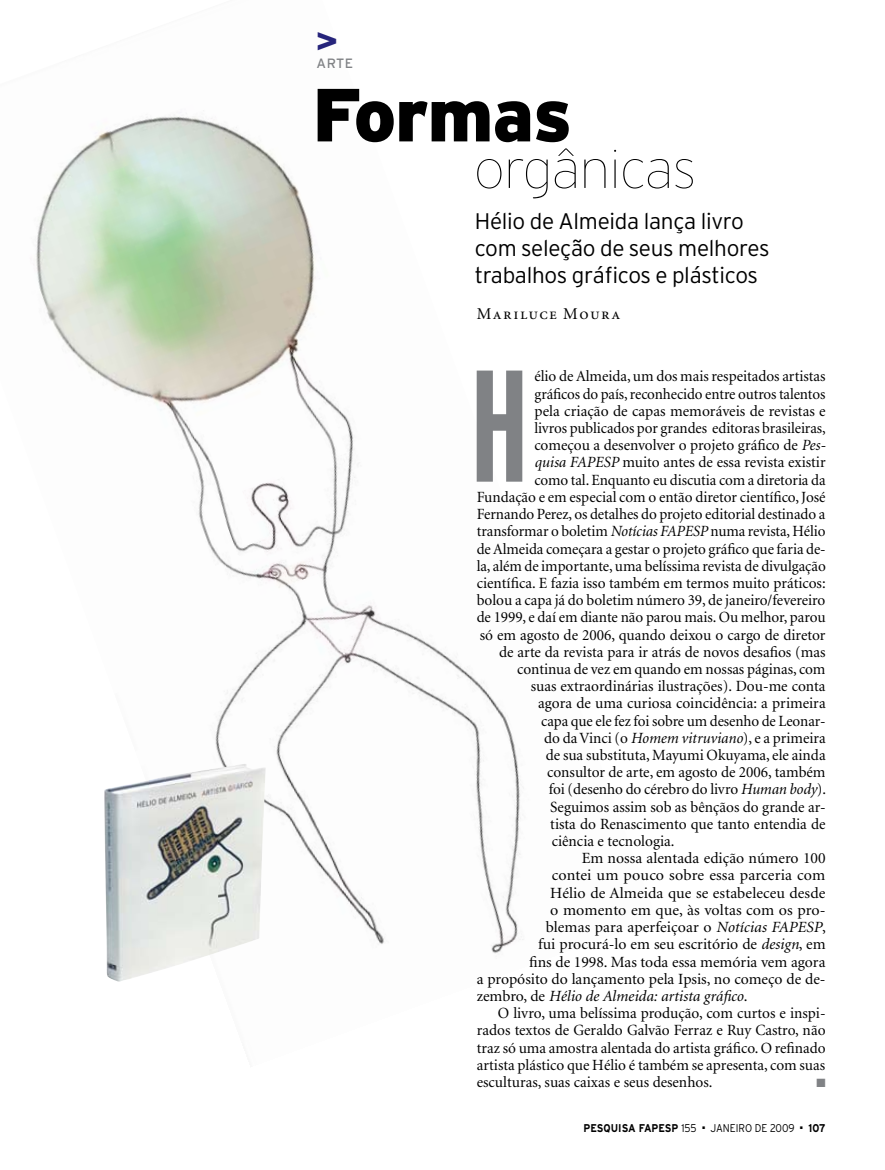
<style>
.page{position:relative;width:885px;height:1170px;background:#fff}
.page>*{position:absolute;margin:0;border:0;box-sizing:border-box;transform-origin:0 0}
.t1{font:700 extra-condensed 158.7px "Interstate";color:#808285;scale:.91 1}
.t2{font:900 75px "Interstate";letter-spacing:-.015em;color:#000}
.t3{font:100 54px "Interstate";letter-spacing:-.01em;color:#000}
.t4{font:600 37.5px "Franklin Gothic";color:#26247b}
.t5{font:300 22.5px/27px "Interstate";letter-spacing:-.015em;color:#000}
.t6{font:16.5px "Minion Regular SC";letter-spacing:.09em;color:#000}
.t7{font:15.6px "Minion";color:#000}
.t8{font:15.6px "Minion";color:#000;scale:.96 1}
.t9{font:italic 15.6px "Minion";color:#000}
.t10{font:13.5px "Interstate";color:#808285}
.t11{font:12px "Zapf Dingbats ITC";color:#808285}
.t12{font:700 11.25px "Interstate";color:#000;scale:.9 1}
.t13{font:300 11.25px "Interstate";color:#000;scale:.9 1}
.s1{font-style:italic}
.s2{font-style:normal}
.s3{font-weight:300}
</style>
<div class="page">
<img style="left:33px;top:115px;width:490px;height:867px">
<img style="left:104px;top:763px;width:162px;height:218px">
<h3 class="t4" style="left:316px;top:17px;width:24px">&gt;</h3>
<p class="t10" style="left:316px;top:56px;width:38px">ARTE</p>
<h2 class="t2" style="left:312px;top:72px;width:261px">Formas</h2>
<h3 class="t3" style="left:474px;top:140px;width:224px">orgânicas</h3>
<h3 class="t5" style="left:474px;top:207px;width:296px">Hélio de Almeida lança livro com seleção de seus melhores trabalhos gráficos e plásticos</h3>
<p class="t6" style="left:476px;top:306px;width:145px">Mariluce Moura</p>
<h1 class="t1" style="left:470px;top:338px;width:66px">H</h1>
<p class="t7" style="left:534px;top:369px;width:292px">élio de Almeida, um dos mais respeitados artistas</p>
<p class="t8" style="left:534px;top:386px;width:304px">gráficos do país, reconhecido entre outros talentos</p>
<p class="t7" style="left:534px;top:403px;width:293px">pela criação de capas memoráveis de revistas e</p>
<p class="t8" style="left:534px;top:420px;width:305px">livros publicados por grandes editoras brasileiras,</p>
<p class="t7" style="left:534px;top:437px;width:292px">começou a desenvolver o projeto gráfico de <span class="s1">Pes-</span></p>
<p class="t7" style="left:534px;top:455px;width:293px"><span class="s1">quisa FAPESP</span> muito antes de essa revista existir</p>
<p class="t7" style="left:534px;top:472px;width:292px">como tal. Enquanto eu discutia com a diretoria da</p>
<p class="t7" style="left:476px;top:489px;width:350px">Fundação e em especial com o então diretor científico, José</p>
<p class="t7" style="left:476px;top:506px;width:350px">Fernando Perez, os detalhes do projeto editorial destinado a</p>
<p class="t8" style="left:476px;top:523px;width:365px">transformar o boletim <span class="s1">Notícias FAPESP</span> numa revista, Hélio</p>
<p class="t7" style="left:476px;top:541px;width:350px">de Almeida começara a gestar o projeto gráfico que faria de-</p>
<p class="t7" style="left:476px;top:558px;width:350px">la, além de importante, uma belíssima revista de divulgação</p>
<p class="t7" style="left:476px;top:575px;width:350px">científica. E fazia isso também em termos muito práticos:</p>
<p class="t7" style="left:476px;top:592px;width:350px">bolou a capa já do boletim número 39, de janeiro/fevereiro</p>
<p class="t7" style="left:476px;top:609px;width:350px">de 1999, e daí em diante não parou mais. Ou melhor, parou</p>
<p class="t7" style="left:479px;top:627px;width:347px">só em agosto de 2006, quando deixou o cargo de diretor</p>
<p class="t7" style="left:499px;top:644px;width:328px">de arte da revista para ir atrás de novos desafios (mas</p>
<p class="t7" style="left:517px;top:661px;width:310px">continua de vez em quando em nossas páginas, com</p>
<p class="t7" style="left:530px;top:678px;width:296px">suas extraordinárias ilustrações). Dou-me conta</p>
<p class="t7" style="left:538px;top:695px;width:289px">agora de uma curiosa coincidência: a primeira</p>
<p class="t8" style="left:541px;top:713px;width:298px">capa que ele fez foi sobre um desenho de Leonar-</p>
<p class="t7" style="left:544px;top:730px;width:283px">do da Vinci (o <span class="s1">Homem vitruviano</span>), e a primeira</p>
<p class="t7" style="left:545px;top:747px;width:281px">de sua substituta, Mayumi Okuyama, ele ainda</p>
<p class="t7" style="left:547px;top:764px;width:280px">consultor de arte, em agosto de 2006, também</p>
<p class="t7" style="left:548px;top:781px;width:279px">foi (desenho do cérebro do livro <span class="s1">Human body</span>).</p>
<p class="t7" style="left:550px;top:799px;width:277px">Seguimos assim sob as bênçãos do grande ar-</p>
<p class="t7" style="left:550px;top:816px;width:277px">tista do Renascimento que tanto entendia de</p>
<p class="t7" style="left:551px;top:833px;width:124px">ciência e tecnologia.</p>
<p class="t7" style="left:581px;top:850px;width:245px">Em nossa alentada edição número 100</p>
<p class="t7" style="left:551px;top:867px;width:275px">contei um pouco sobre essa parceria com</p>
<p class="t7" style="left:550px;top:884px;width:276px">Hélio de Almeida que se estabeleceu desde</p>
<p class="t7" style="left:550px;top:902px;width:277px">o momento em que, às voltas com os pro-</p>
<p class="t7" style="left:545px;top:919px;width:282px">blemas para aperfeiçoar o <span class="s1">Notícias FAPESP</span>,</p>
<p class="t7" style="left:538px;top:936px;width:289px">fui procurá-lo em seu escritório de <span class="s1">design</span>, em</p>
<p class="t7" style="left:529px;top:953px;width:298px">fins de 1998. Mas toda essa memória vem agora</p>
<p class="t7" style="left:476px;top:971px;width:350px">a propósito do lançamento pela Ipsis, no começo de de-</p>
<p class="t9" style="left:476px;top:988px;width:272px"><span class="s2">zembro, de</span> Hélio de Almeida: artista gráfico<span class="s2">.</span></p>
<p class="t7" style="left:498px;top:1005px;width:329px">O livro, uma belíssima produção, com curtos e inspi-</p>
<p class="t7" style="left:476px;top:1022px;width:350px">rados textos de Geraldo Galvão Ferraz e Ruy Castro, não</p>
<p class="t7" style="left:476px;top:1039px;width:350px">traz só uma amostra alentada do artista gráfico. O refinado</p>
<p class="t7" style="left:476px;top:1056px;width:350px">artista plástico que Hélio é também se apresenta, com suas</p>
<p class="t7" style="left:476px;top:1074px;width:237px">esculturas, suas caixas e seus desenhos.</p>
<p class="t11" style="left:816px;top:1077px;width:11px">■</p>
<p class="t12" style="left:583px;top:1121px;width:127px">PESQUISA FAPESP <span class="s3">155</span></p>
<p class="t13" style="left:702px;top:1121px;width:104px">■ janeiro DE 2009</p>
<p class="t12" style="left:800px;top:1121px;width:30px">■ 107</p>
</div>
